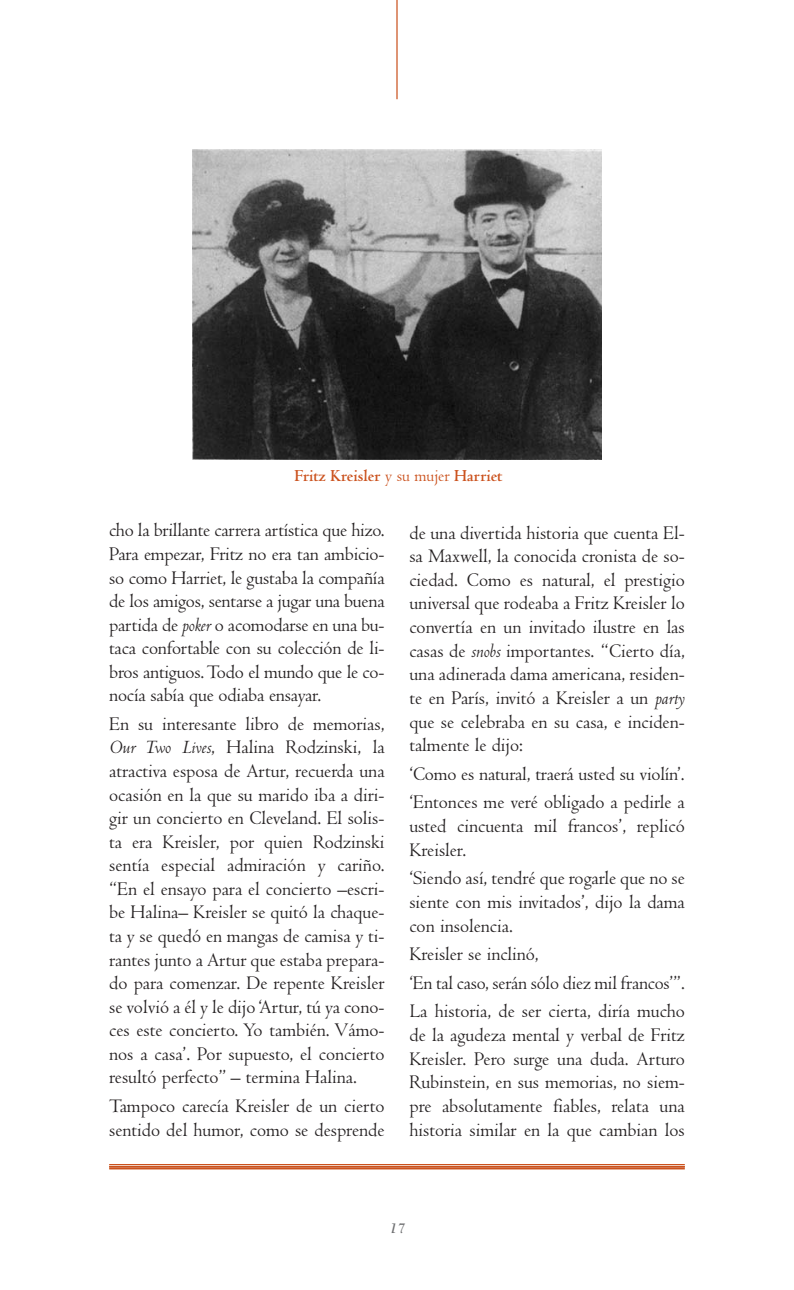
<style>
.page{position:relative;width:794px;height:1290px;background:#fff}
.page>*{position:absolute;margin:0;border:0;box-sizing:border-box;transform-origin:0 0}
.t1{font:19.95px/23.6px "Centaur";color:#231f20;text-align:justify}
.t2{font:700 17.5px "Centaur";color:#cb521e}
.t3{font:italic 700 15.75px "Centaur";color:#6d6e70}
.s1{font-weight:400}
.s2{font-style:italic}
</style>
<div class="page">
<hr style="left:109px;top:1164px;width:576px;height:1px;background:#cb521e">
<hr style="left:396px;top:0;width:1px;height:99px;background:#cb521e">
<hr style="left:109px;top:1166px;width:576px;height:1px;background:#cb521e">
<hr style="left:109px;top:1167px;width:576px;height:2px;background:#cb521e">
<img style="left:193px;top:149px;width:408px;height:310px">
<p class="t2" style="left:294px;top:469px;width:210px">Fritz Kreisler <span class="s1">y su mujer</span> Harriet</p>
<p class="t1" style="left:109px;top:521px;width:277px">cho la brillante carrera artística que hizo.<br>Para empezar, Fritz no era tan am bicio&shy;so como Harriet, le gustaba la compañía de los amigos, sentarse a jugar una buena partida de <span class="s2">poker</span> o acomodarse en una bu - ta ca confortable con su colección de li - bros antiguos. Todo el mundo que le co - no cía sabía que odiaba ensayar.</p>
<p class="t1" style="left:109px;top:714px;width:277px">En su interesante libro de memorias, <span class="s2">Our Two Lives</span>, Halina Rodzinski, la atrac tiva esposa de Artur, recuerda una oca sión en la que su marido iba a diri&shy;gir un concierto en Cleveland. El solis&shy;ta era Kreisler, por quien Rodzinski sen tía especial admiración y cariño. “En el ensayo para el concierto –escri&shy;be Halina– Kreisler se quitó la chaque&shy;ta y se quedó en mangas de camisa y ti - ran tes junto a Artur que estaba prepara - do para comenzar. De repente Kreisler se volvió a él y le dijo ‘Artur, tú ya cono&shy;ces este concierto. Yo también. Vá mo - nos a casa’. Por supuesto, el concierto re sultó perfecto” – termina Halina.</p>
<p class="t1" style="left:109px;top:1096px;width:277px">Tampoco carecía Kreisler de un cierto sen tido del humor, como se desprende</p>
<p class="t1" style="left:409px;top:523px;width:277px">de una divertida historia que cuenta El - sa Maxwell, la conocida cronista de so - ciedad. Como es natural, el prestigio uni versal que rodeaba a Fritz Kreisler lo convertía en un invitado ilustre en las ca sas de <span class="s2">snobs</span> importantes. “Cierto día, una adinerada dama americana, residen&shy;te en París, invitó a Kreisler a un <span class="s2">party </span>que se celebraba en su casa, e inciden&shy;talmente le dijo:</p>
<p class="t1" style="left:409px;top:762px;width:277px;line-height:28.5px">‘Como es natural, traerá usted su violín’. ‘Entonces me veré obligado a pedirle a</p>
<p class="t1" style="left:409px;top:816px;width:277px">us ted cincuenta mil francos’, replicó<br>Kreisler.</p>
<p class="t1" style="left:409px;top:868px;width:277px">‘Siendo así, tendré que rogarle que no se siente con mis invitados’, dijo la dama con insolencia.</p>
<p class="t1" style="left:409px;top:942px;width:277px;line-height:28.5px;text-align:left">Kreisler se inclinó,<br>‘En tal caso, serán sólo diez mil francos’”.<br>La historia, de ser cierta, diría mucho</p>
<p class="t1" style="left:409px;top:1025px;width:277px">de la agudeza mental y verbal de Fritz Kreis ler. Pero surge una duda. Arturo Rubinstein, en sus memorias, no siem&shy;pre absolutamente fiables, relata una his toria similar en la que cambian los</p>
<p class="t3" style="left:389px;top:1222px;width:17px">17</p>
</div>
